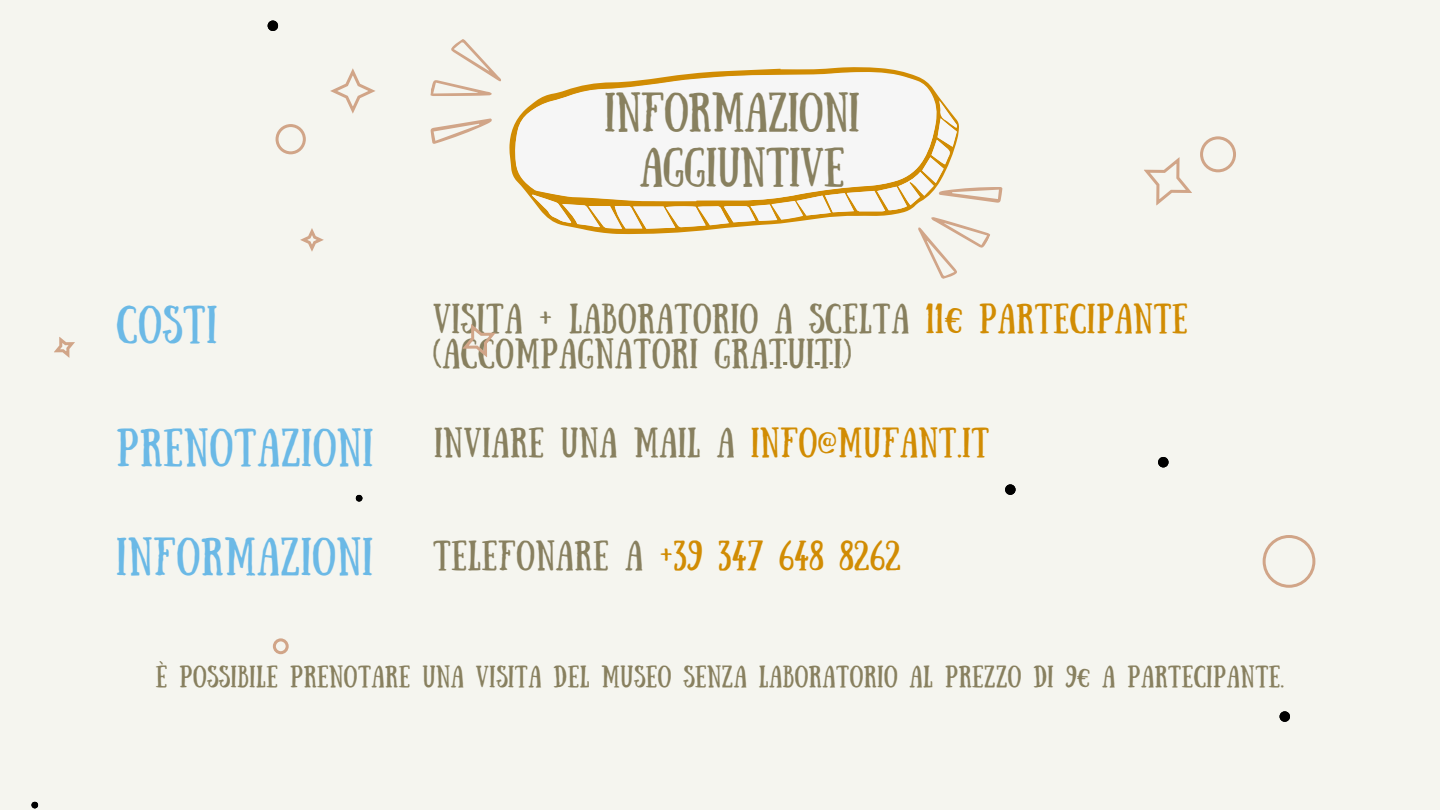
<style>
.page{position:relative;width:1440px;height:810px;background:#f5f5ef}
.page>*{position:absolute;margin:0;border:0;box-sizing:border-box;transform-origin:0 0}
.t1{font:39.3px/54.8px "Sunday";color:#88805f;text-align:center}
.t2{font:38px "Sunday";letter-spacing:.025em;color:#6bb9e6}
.t3{font:30px/34.5px "Sunday";letter-spacing:.025em;color:#88805f}
.t4{font:30px "Sunday";letter-spacing:.025em;color:#d18c03}
.t5{font:22px "Sunday";letter-spacing:.025em;color:#88805f}
.s1{color:#d18c03}
.s2{color:#88805f}
</style>
<div class="page">
<svg style="left:509px;top:67px;width:450px;height:167px"></svg>
<svg style="left:515px;top:72px;width:443px;height:157px"></svg>
<svg style="left:430px;top:39px;width:71px;height:105px"></svg>
<svg style="left:903px;top:163px;width:100px;height:116px"></svg>
<hr style="left:715px;top:362px;width:128px;height:3px;background:#88805f">
<svg style="left:1200px;top:136px;width:36px;height:36px"></svg>
<svg style="left:276px;top:124px;width:30px;height:30px"></svg>
<svg style="left:273px;top:638px;width:16px;height:16px"></svg>
<svg style="left:356px;top:495px;width:6px;height:7px"></svg>
<svg style="left:1005px;top:484px;width:11px;height:11px"></svg>
<svg style="left:1280px;top:711px;width:10px;height:11px"></svg>
<svg style="left:268px;top:21px;width:10px;height:10px"></svg>
<svg style="left:31px;top:802px;width:7px;height:6px"></svg>
<svg style="left:1158px;top:457px;width:11px;height:10px"></svg>
<svg style="left:1263px;top:535px;width:52px;height:53px"></svg>
<svg style="left:54px;top:337px;width:21px;height:21px"></svg>
<svg style="left:462px;top:324px;width:34px;height:33px"></svg>
<svg style="left:300px;top:228px;width:24px;height:24px"></svg>
<svg style="left:330px;top:68px;width:45px;height:46px"></svg>
<svg style="left:1144px;top:157px;width:48px;height:49px"></svg>
<h2 class="t1" style="left:605px;top:81px;width:257px">INFORMAZIONI<br>AGGIUNTIVE</h2>
<p class="t2" style="left:117px;top:298px;width:102px">COSTI</p>
<p class="t3" style="left:433px;top:299px;width:756px">VISITA + LABORATORIO A SCELTA <span class="s1">11€ PARTECIPANTE </span>(ACCOMPAGNATORI</p>
<h2 class="t3" style="left:715px;top:333px;width:138px">GRATUITI)</h2>
<h4 class="t2" style="left:117px;top:421px;width:258px">PRENOTAZIONI</h4>
<h1 class="t2" style="left:117px;top:530px;width:258px">INFORMAZIONI</h1>
<h4 class="t3" style="left:434px;top:422px;width:557px">INVIARE UNA MAIL A <span class="s1">INFO@MUFANT.IT</span></h4>
<h1 class="t4" style="left:433px;top:535px;width:469px"><span class="s2">TELEFONARE A</span> +39 347 648 8262</h1>
<p class="t5" style="left:156px;top:661px;width:1130px">È POSSIBILE PRENOTARE UNA VISITA DEL MUSEO SENZA LABORATORIO AL PREZZO DI 9€ A PARTECIPANTE.</p>
</div>
